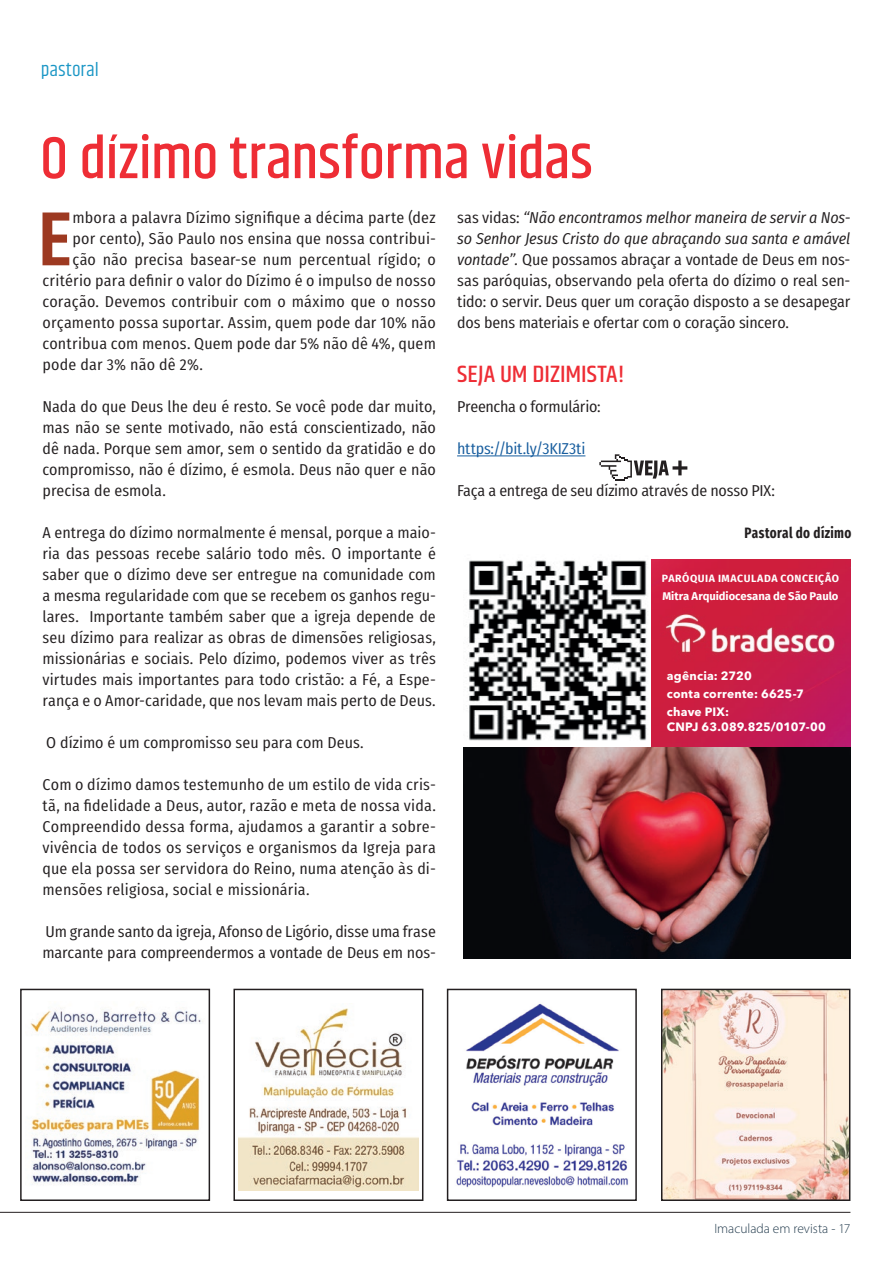
<style>
.page{position:relative;width:893px;height:1263px;background:#fff}
.page>*{position:absolute;margin:0;border:0;box-sizing:border-box;transform-origin:0 0}
.t1{font:600 77.1px "Khand";color:#9d3921;scale:1.06 1}
.t2{font:500 60px "Khand";color:#ee2d35}
.t3{font:500 24px "Khand";letter-spacing:.005em;color:#ee2d35;scale:1.06 1}
.t4{font:19.5px "Khand";letter-spacing:.015em;color:#1a96c5}
.t5{font:15.75px/21px "Fira Sans Condensed";letter-spacing:.005em;color:#231f20;text-align:justify;scale:1.06 1}
.t6{font:15.75px "Fira Sans Condensed";letter-spacing:-.015em;color:#231f20;scale:1.06 1}
.t7{font:15.75px "Fira Sans Condensed";letter-spacing:-.01em;color:#175d9e;scale:1.06 1}
.t8{font:15.75px "Fira Sans Condensed";letter-spacing:-.02em;color:#231f20;scale:1.06 1}
.t9{font:700 15px "Fira Sans Condensed";letter-spacing:.025em;color:#231f20;scale:.9 1}
.t10{font:300 13.5px "Myriad Pro";color:#243c4e}
.t11{font:700 12px/18px "Avenir Next LT Pro";letter-spacing:.015em;color:#fff}
.t12{font:700 11.25px "Fira Sans";letter-spacing:-.005em;color:#fff}
.t13{font:700 10.5px "Fira Sans";letter-spacing:.05em;color:#fff}
.s1{font-style:italic}
</style>
<div class="page">
<hr style="left:0;top:1212px;width:850px;height:1px;background:#231f20">
<svg style="left:599px;top:454px;width:88px;height:27px"></svg>
<img style="left:30px;top:1007px;width:173px;height:178px">
<div style="left:20px;top:989px;width:190px;height:212px;border:2px solid #231f20"></div>
<hr style="left:457px;top:455px;width:128px;height:1px;background:#175d9e">
<img style="left:456px;top:1003px;width:172px;height:185px">
<div style="left:447px;top:989px;width:190px;height:212px;border:2px solid #231f20"></div>
<img style="left:239px;top:1008px;width:179px;height:183px">
<div style="left:233px;top:989px;width:190px;height:212px;border:2px solid #231f20"></div>
<img style="left:664px;top:992px;width:183px;height:206px">
<div style="left:661px;top:989px;width:189px;height:212px;border:2px solid #231f20"></div>
<img style="left:463px;top:746px;width:387px;height:212px">
<img style="left:651px;top:559px;width:199px;height:187px">
<img style="left:469px;top:560px;width:179px;height:181px">
<p class="t4" style="left:41px;top:58px;width:60px">pastoral</p>
<h2 class="t2" style="left:40px;top:121px;width:554px">O dízimo transforma vidas</h2>
<h1 class="t1" style="left:38px;top:188px;width:33px">E</h1>
<p class="t5" style="left:72px;top:206px;width:344px">mbora a palavra Dízimo signifique a décima parte (dez</p>
<p class="t5" style="left:457px;top:206px;width:373px">sas vidas: <span class="s1">“Não encontramos melhor maneira de servir a Nos&shy;so Senhor Jesus Cristo do que abraçando sua santa e amável vontade”.</span> Que possamos abraçar a vontade de Deus em nos&shy;sas paróquias, observando pela oferta do dízimo o real sen&shy;tido: o servir. Deus quer um coração disposto a se desapegar dos bens materiais e ofertar com o coração sincero.</p>
<h3 class="t3" style="left:457px;top:359px;width:159px">SEJA UM DIZIMISTA!</h3>
<p class="t8" style="left:457px;top:392px;width:137px">Preencha o formulário:</p>
<p class="t7" style="left:457px;top:434px;width:123px">https://bit.ly/3KIZ3ti</p>
<p class="t6" style="left:457px;top:476px;width:301px">Faça a entrega de seu dízimo através de nosso PIX:</p>
<p class="t5" style="left:72px;top:227px;width:344px">por cento), São Paulo nos ensina que nossa contribui-</p>
<p class="t5" style="left:72px;top:248px;width:344px">ção não precisa basear-se num percentual rígido; o</p>
<p class="t5" style="left:43px;top:269px;width:373px">critério para definir o valor do Dízimo é o impulso de nosso</p>
<p class="t5" style="left:43px;top:290px;width:373px">coração. Devemos contribuir com o máximo que o nosso</p>
<p class="t5" style="left:43px;top:311px;width:373px">orçamento possa suportar. Assim, quem pode dar 10% não</p>
<p class="t5" style="left:43px;top:332px;width:373px">contribua com menos. Quem pode dar 5% não dê 4%, quem</p>
<p class="t5" style="left:43px;top:353px;width:153px">pode dar 3% não dê 2%.</p>
<p class="t5" style="left:43px;top:395px;width:373px">Nada do que Deus lhe deu é resto. Se você pode dar muito, mas não se sente motivado, não está conscientizado, não dê nada. Porque sem amor, sem o sentido da gratidão e do compromisso, não é dízimo, é esmola. Deus não quer e não precisa de esmola.</p>
<p class="t5" style="left:43px;top:521px;width:373px">A entrega do dízimo normalmente é mensal, porque a maio&shy;ria das pessoas recebe salário todo mês. O importante é saber que o dízimo deve ser entregue na comunidade com a mesma regularidade com que se recebem os ganhos regu&shy;lares. Importante também saber que a igreja depende de seu dízimo para realizar as obras de dimensões religiosas, missionárias e sociais. Pelo dízimo, podemos viver as três virtudes mais importantes para todo cristão: a Fé, a Espe&shy;rança e o Amor-caridade, que nos levam mais perto de Deus.</p>
<p class="t5" style="left:46px;top:731px;width:301px">O dízimo é um compromisso seu para com Deus.</p>
<p class="t5" style="left:43px;top:773px;width:373px">Com o dízimo damos testemunho de um estilo de vida cris&shy;tã, na fidelidade a Deus, autor, razão e meta de nossa vida.<br>Compreendido dessa forma, ajudamos a garantir a sobre&shy;vivência de todos os serviços e organismos da Igreja para que ela possa ser servidora do Reino, numa atenção às di&shy;mensões religiosa, social e missionária.</p>
<p class="t5" style="left:43px;top:920px;width:373px">Um grande santo da igreja, Afonso de Ligório, disse uma frase marcante para compreendermos a vontade de Deus em nos-</p>
<p class="t9" style="left:744px;top:519px;width:120px">Pastoral do dízimo</p>
<p class="t13" style="left:662px;top:569px;width:178px">PARÓQUIA IMACULADA CONCEIÇÃO</p>
<p class="t12" style="left:662px;top:586px;width:178px">Mitra Arquidiocesana de São Paulo</p>
<p class="t11" style="left:667px;top:667px;width:139px">agência: 2720<br>conta corrente: 6625-7 chave PIX:</p>
<p class="t11" style="left:667px;top:718px;width:161px">CNPJ 63.089.825/0107-00</p>
<p class="t10" style="left:714px;top:1220px;width:138px">Imaculada em revista - 17</p>
</div>
